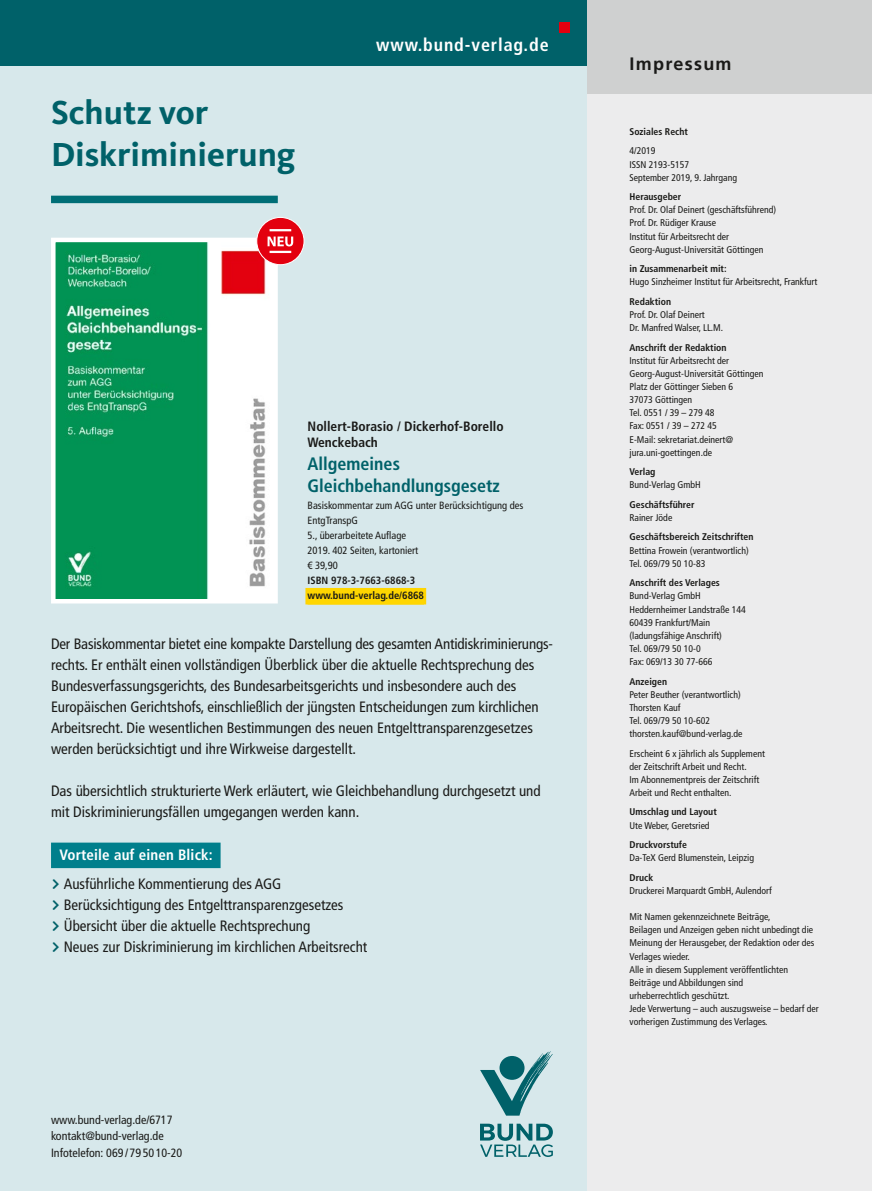
<style>
.page{position:relative;width:872px;height:1191px;background:#fff}
.page>*{position:absolute;margin:0;border:0;box-sizing:border-box;transform-origin:0 0}
.t1{font:700 34.5px/42px "Kievit Pro";color:#006169}
.t2{font:700 condensed 18px/21.6px "Frutiger LT Com";color:#006169}
.t3{font:700 condensed 18px "Frutiger LT Com";letter-spacing:.05em;color:#fff}
.Kolumnentitel_Impres{font:700 18px "Frutiger";letter-spacing:.07em;color:#1a1a18}
.t4{font:condensed 15px/21px "Frutiger LT Com";color:#1a1a18}
.t5{font:700 condensed 13.5px/15.9px "Frutiger LT Com";color:#1a1a18}
.t6{font:condensed 12px/16.5px "Frutiger LT Com";color:#1a1a18}
.t7{font:condensed 10.5px/15px "Frutiger LT Com";color:#1a1a18}
.Impressum_GS{font:condensed 9.75px "Frutiger";color:#1a1a18}
.Impressum_bold_mAv{font:700 condensed 9.75px "Frutiger";color:#1a1a18}
.Impressum_GS_mAv{font:condensed 9.75px "Frutiger";color:#1a1a18}
.s1{font-weight:700}
.s2{font-weight:700;color:#fff}
</style>
<div class="page">
<div style="left:0;top:0;width:587px;height:1191px;background:#d7e8eb"></div>
<div style="left:0;top:0;width:587px;height:66px;background:#006169"></div>
<div style="left:559px;top:22px;width:11px;height:11px;background:#e3000f"></div>
<div style="left:51px;top:842px;width:170px;height:26px;background:#007f8c"></div>
<div style="left:51px;top:196px;width:227px;height:7px;background:#006e76"></div>
<img style="left:56px;top:243px;width:217px;height:355px">
<div style="left:51px;top:238px;width:227px;height:365px;border:4px solid #fff"></div>
<div style="left:257px;top:217px;width:47px;height:48px;background:#e3000f;border-radius:50%"></div>
<div style="left:256px;top:217px;width:48px;height:48px;border:1px solid #fff;border-radius:50%"></div>
<hr style="left:269px;top:229px;width:22px;height:2px;background:#fff">
<hr style="left:269px;top:251px;width:22px;height:2px;background:#fff">
<svg style="left:267px;top:236px;width:26px;height:10px"></svg>
<svg style="left:480px;top:1051px;width:73px;height:64px"></svg>
<svg style="left:480px;top:1123px;width:73px;height:34px"></svg>
<div style="left:305px;top:588px;width:121px;height:16px;background:#ffd400"></div>
<div style="left:587px;top:0;width:285px;height:1191px;background:#ececed"></div>
<div style="left:587px;top:0;width:285px;height:94px;background:#cfd0d0"></div>
<p class="t1" style="left:51px;top:91px;width:246px">Schutz vor<br>Diskriminierung</p>
<p class="t3" style="left:376px;top:34px;width:174px">www.bund-verlag.de</p>
<p class="t5" style="left:307px;top:418px;width:197px">Nollert-Borasio / Dickerhof-Borello<br>Wenckebach</p>
<p class="t2" style="left:307px;top:453px;width:194px">Allgemeines<br>Gleichbehandlungsgesetz</p>
<p class="t7" style="left:307px;top:498px;width:217px">Basiskommentar zum AGG unter Berücksichtigung des<br>EntgTranspG<br>5., überarbeitete Auflage<br>2019. 402 Seiten, kartoniert<br>€ 39,90<br><span class="s1">ISBN 978-3-7663-6868-3 www.bund-verlag.de/6868</span></p>
<p class="t4" style="left:51px;top:633px;width:503px">Der Basiskommentar bietet eine kompakte Darstellung des gesamten Antidiskriminierungs&shy;rechts. Er enthält einen vollständigen Überblick über die aktuelle Rechtsprechung des Bundesverfassungsgerichts, des Bundesarbeitsgerichts und insbesondere auch des Europäischen Gerichtshofs, einschließlich der jüngsten Entscheidungen zum kirchlichen Arbeitsrecht. Die wesentlichen Bestimmungen des neuen Entgelttransparenzgesetzes werden berücksichtigt und ihre Wirkweise dargestellt.</p>
<p class="t4" style="left:51px;top:780px;width:491px">Das übersichtlich strukturierte Werk erläutert, wie Gleichbehandlung durchgesetzt und mit Diskriminierungsfällen umgegangen werden kann.</p>
<p class="t4" style="left:60px;top:839px;width:223px;line-height:29.5px"><span class="s2">Vorteile auf einen Blick:<br></span>Ausführliche Kommentierung des AGG</p>
<p class="t4" style="left:64px;top:894px;width:305px">Berücksichtigung des Entgelttransparenzgesetzes<br>Übersicht über die aktuelle Rechtsprechung<br>Neues zur Diskriminierung im kirchlichen Arbeitsrecht</p>
<p class="t6" style="left:51px;top:1111px;width:133px">www.bund-verlag.de/6717 kontakt@bund-verlag.de<br>Infotelefon: 069 / 79 50 10-20</p>
<p class="Kolumnentitel_Impres" style="left:629px;top:53px;width:104px">Impressum</p>
<p class="Impressum_bold_mAv" style="left:629px;top:126px;width:60px">Soziales Recht</p>
<p class="Impressum_GS_mAv" style="left:629px;top:145px;width:27px">4/2019</p>
<p class="Impressum_GS" style="left:629px;top:158px;width:61px">ISSN 2193-5157</p>
<p class="Impressum_GS" style="left:629px;top:172px;width:109px">September 2019, 9. Jahrgang</p>
<p class="Impressum_bold_mAv" style="left:629px;top:191px;width:53px">Herausgeber</p>
<p class="Impressum_GS" style="left:629px;top:204px;width:148px">Prof. Dr. Olaf Deinert (geschäftsführend)</p>
<p class="Impressum_GS" style="left:629px;top:217px;width:88px">Prof. Dr. Rüdiger Krause</p>
<p class="Impressum_GS" style="left:629px;top:230px;width:101px">Institut für Arbeitsrecht der</p>
<p class="Impressum_GS" style="left:629px;top:244px;width:135px">Georg-August-Universität Göttingen</p>
<p class="Impressum_bold_mAv" style="left:629px;top:263px;width:99px">in Zusammenarbeit mit:</p>
<p class="Impressum_GS" style="left:629px;top:276px;width:189px">Hugo Sinzheimer Institut für Arbeitsrecht, Frankfurt</p>
<p class="Impressum_bold_mAv" style="left:629px;top:296px;width:43px">Redaktion</p>
<p class="Impressum_GS" style="left:629px;top:309px;width:77px">Prof. Dr. Olaf Deinert</p>
<p class="Impressum_GS" style="left:629px;top:322px;width:95px">Dr. Manfred Walser, LL.M.</p>
<p class="Impressum_bold_mAv" style="left:629px;top:341px;width:99px">Anschrift der Redaktion</p>
<p class="Impressum_GS" style="left:629px;top:355px;width:101px">Institut für Arbeitsrecht der</p>
<p class="Impressum_GS" style="left:629px;top:368px;width:135px">Georg-August-Universität Göttingen</p>
<p class="Impressum_GS" style="left:629px;top:381px;width:105px">Platz der Göttinger Sieben 6</p>
<p class="Impressum_GS" style="left:629px;top:394px;width:64px">37073 Göttingen</p>
<p class="Impressum_GS" style="left:629px;top:407px;width:87px">Tel. 0551 / 39 – 279 48</p>
<p class="Impressum_GS" style="left:629px;top:420px;width:89px">Fax: 0551 / 39 – 272 45</p>
<p class="Impressum_GS" style="left:629px;top:433px;width:105px">E-Mail: sekretariat.deinert@</p>
<p class="Impressum_GS" style="left:629px;top:446px;width:84px">jura.uni-goettingen.de</p>
<p class="Impressum_bold_mAv" style="left:629px;top:466px;width:28px">Verlag</p>
<p class="Impressum_GS" style="left:629px;top:479px;width:73px">Bund-Verlag GmbH</p>
<p class="Impressum_bold_mAv" style="left:629px;top:498px;width:66px">Geschäftsführer</p>
<p class="Impressum_GS" style="left:629px;top:512px;width:44px">Rainer Jöde</p>
<p class="Impressum_bold_mAv" style="left:629px;top:531px;width:125px">Geschäftsbereich Zeitschriften</p>
<p class="Impressum_GS" style="left:629px;top:544px;width:121px">Bettina Frowein (verantwortlich)</p>
<p class="Impressum_GS" style="left:629px;top:557px;width:77px">Tel. 069/79 50 10-83</p>
<p class="Impressum_bold_mAv" style="left:629px;top:577px;width:92px">Anschrift des Verlages</p>
<p class="Impressum_GS" style="left:629px;top:590px;width:73px">Bund-Verlag GmbH</p>
<p class="Impressum_GS" style="left:629px;top:603px;width:118px">Heddernheimer Landstraße 144</p>
<p class="Impressum_GS" style="left:629px;top:616px;width:82px">60439 Frankfurt/Main</p>
<p class="Impressum_GS" style="left:629px;top:629px;width:94px">(ladungsfähige Anschrift)</p>
<p class="Impressum_GS" style="left:629px;top:643px;width:73px">Tel. 069/79 50 10-0</p>
<p class="Impressum_GS" style="left:629px;top:656px;width:84px">Fax: 069/13 30 77-666</p>
<p class="Impressum_bold_mAv" style="left:629px;top:675px;width:39px">Anzeigen</p>
<p class="Impressum_GS" style="left:629px;top:688px;width:113px">Peter Beuther (verantwortlich)</p>
<p class="Impressum_GS" style="left:629px;top:701px;width:53px">Thorsten Kauf</p>
<p class="Impressum_GS" style="left:629px;top:715px;width:82px">Tel. 069/79 50 10-602</p>
<p class="Impressum_GS" style="left:629px;top:728px;width:114px">thorsten.kauf@bund-verlag.de</p>
<p class="Impressum_GS_mAv" style="left:629px;top:747px;width:137px">Erscheint 6 x jährlich als Supplement</p>
<p class="Impressum_GS" style="left:629px;top:760px;width:119px">der Zeitschrift Arbeit und Recht.</p>
<p class="Impressum_GS" style="left:629px;top:773px;width:131px">Im Abonnementpreis der Zeitschrift</p>
<p class="Impressum_GS" style="left:629px;top:787px;width:103px">Arbeit und Recht enthalten.</p>
<p class="Impressum_bold_mAv" style="left:629px;top:806px;width:89px">Umschlag und Layout</p>
<p class="Impressum_GS" style="left:629px;top:819px;width:82px">Ute Weber, Geretsried</p>
<p class="Impressum_bold_mAv" style="left:629px;top:839px;width:59px">Druckvorstufe</p>
<p class="Impressum_GS" style="left:629px;top:852px;width:126px">Da-TeX Gerd Blumenstein, Leipzig</p>
<p class="Impressum_bold_mAv" style="left:629px;top:871px;width:25px">Druck</p>
<p class="Impressum_GS" style="left:629px;top:884px;width:144px">Druckerei Marquardt GmbH, Aulendorf</p>
<p class="Impressum_GS" style="left:629px;top:911px;width:142px">Mit Namen gekennzeichnete Beiträge,</p>
<p class="Impressum_GS" style="left:629px;top:924px;width:185px">Beilagen und Anzeigen geben nicht unbedingt die</p>
<p class="Impressum_GS" style="left:629px;top:937px;width:186px">Meinung der Herausgeber, der Redaktion oder des</p>
<p class="Impressum_GS" style="left:629px;top:950px;width:62px">Verlages wieder.</p>
<p class="Impressum_GS" style="left:629px;top:963px;width:160px">Alle in diesem Supplement veröffentlichten</p>
<p class="Impressum_GS" style="left:629px;top:976px;width:115px">Beiträge und Abbildungen sind</p>
<p class="Impressum_GS" style="left:629px;top:989px;width:101px">urheberrechtlich geschützt.</p>
<p class="Impressum_GS" style="left:629px;top:1003px;width:191px">Jede Verwertung – auch auszugsweise – bedarf der</p>
<p class="Impressum_GS" style="left:629px;top:1016px;width:140px">vorherigen Zustimmung des Verlages.</p>
</div>
